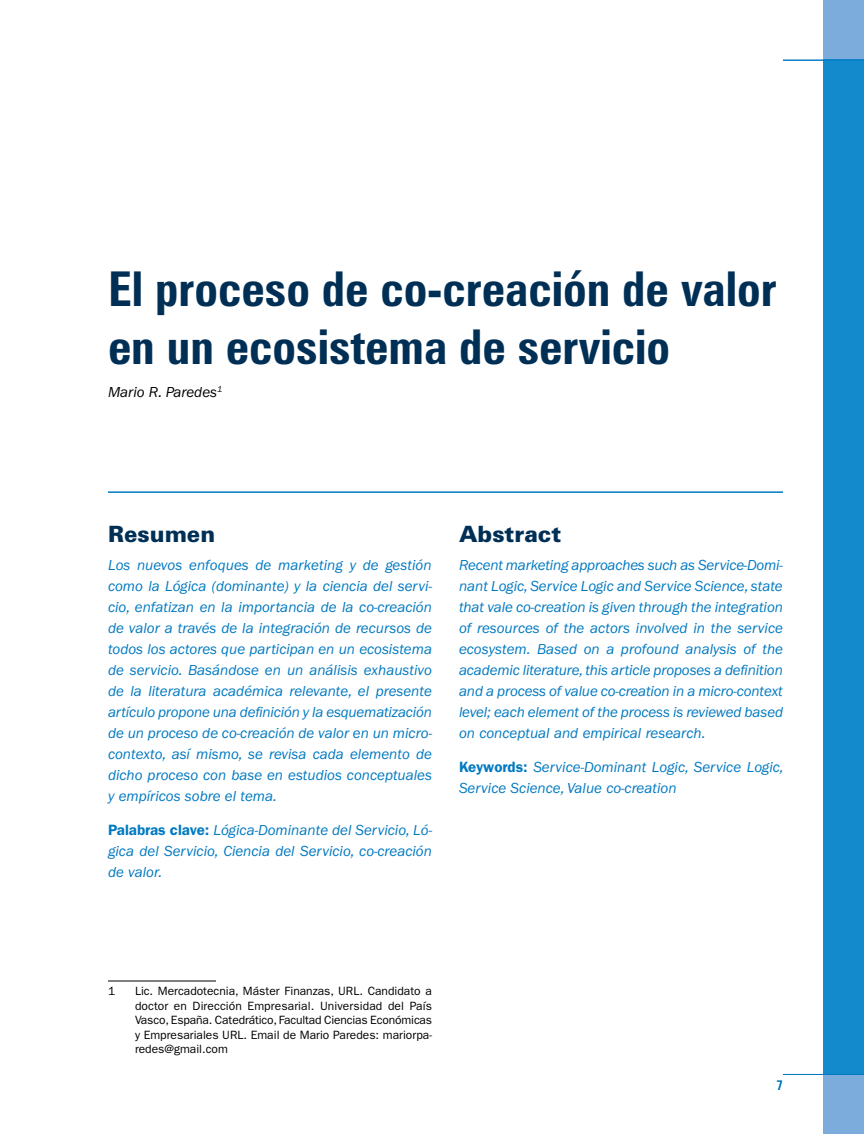
<style>
.page{position:relative;width:864px;height:1134px;background:#fff}
.page>*{position:absolute;margin:0;border:0;box-sizing:border-box;transform-origin:0 0}
.t1{font:700 condensed 48px/57.6px "Zurich BT";color:#002f56}
.t2{font:900 22.5px "Zurich BT";color:#002f56}
.t3{font:italic 15px/21px "ITC Franklin Gothic Std";color:#0079c1;text-align:justify}
.t4{font:italic 15px "ITC Franklin Gothic Std";color:#000}
.t5{font:condensed 13.5px "Zurich BT";color:#0079c1}
.t6{font:12px/14.4px "ITC Franklin Gothic Std";color:#000;text-align:justify}
.s1{font-weight:600;font-style:normal}
</style>
<div class="page">
<div style="left:824px;top:0;width:40px;height:1133px;background:#128acb"></div>
<div style="left:824px;top:0;width:40px;height:59px;background:#7cacdc"></div>
<hr style="left:783px;top:60px;width:81px;height:1px;background:#0079c1">
<div style="left:824px;top:1075px;width:40px;height:59px;background:#7cacdc"></div>
<hr style="left:783px;top:1074px;width:81px;height:1px;background:#0079c1">
<hr style="left:108px;top:491px;width:675px;height:2px;background:#0079c1">
<hr style="left:108px;top:981px;width:108px;height:1px;background:#000">
<h1 class="t1" style="left:108px;top:260px;width:670px">El proceso de co-creación de valor en un ecosistema de servicio</h1>
<p class="t4" style="left:108px;top:384px;width:116px">Mario R. Paredes<sup>1</sup></p>
<h2 class="t2" style="left:108px;top:520px;width:115px">Resumen<sup>1</sup></h2>
<p class="t3" style="left:108px;top:554px;width:326px">Los nuevos enfoques de marketing y de gestión como la Lógica (dominante) y la ciencia del servi&shy;cio, enfatizan en la importancia de la co-creación de valor a través de la integración de recursos de todos los actores que participan en un ecosistema de servicio. Basándose en un análisis exhaustivo de la literatura académica relevante, el presente artículo propone una definición y la esquematización de un proceso de co-creación de valor en un micro&shy;contexto, así mismo, se revisa cada elemento de dicho proceso con base en estudios conceptuales y empíricos sobre el tema.</p>
<p class="t3" style="left:108px;top:819px;width:326px"><span class="s1">Palabras clave:</span> Lógica-Dominante del Servicio, Ló&shy;gica del Servicio, Ciencia del Servicio, co-creación de valor.</p>
<h2 class="t2" style="left:459px;top:520px;width:104px">Abstract</h2>
<p class="t3" style="left:459px;top:554px;width:326px">Recent marketing approaches such as Service-Domi&shy;nant Logic, Service Logic and Service Science, state that vale co-creation is given through the integration of resources of the actors involved in the service ecosystem. Based on a profound analysis of the academic literature, this article proposes a definition and a process of value co-creation in a micro-context level; each element of the process is reviewed based on conceptual and empirical research.</p>
<p class="t3" style="left:459px;top:756px;width:326px"><span class="s1">Keywords:</span> Service-Dominant Logic, Service Logic,<br>Service Science, Value co-creation</p>
<p class="t6" style="left:108px;top:984px;width:9px">1</p>
<p class="t6" style="left:135px;top:984px;width:299px">Lic. Mercadotecnia, Máster Finanzas, URL. Candidato a doctor en Dirección Empresarial. Universidad del País Vasco, España. Catedrático, Facultad Ciencias Económicas y Empresariales URL. Email de Mario Paredes: mariorpa&shy;redes@gmail.com</p>
<p class="t5" style="left:777px;top:1077px;width:8px">7</p>
</div>
